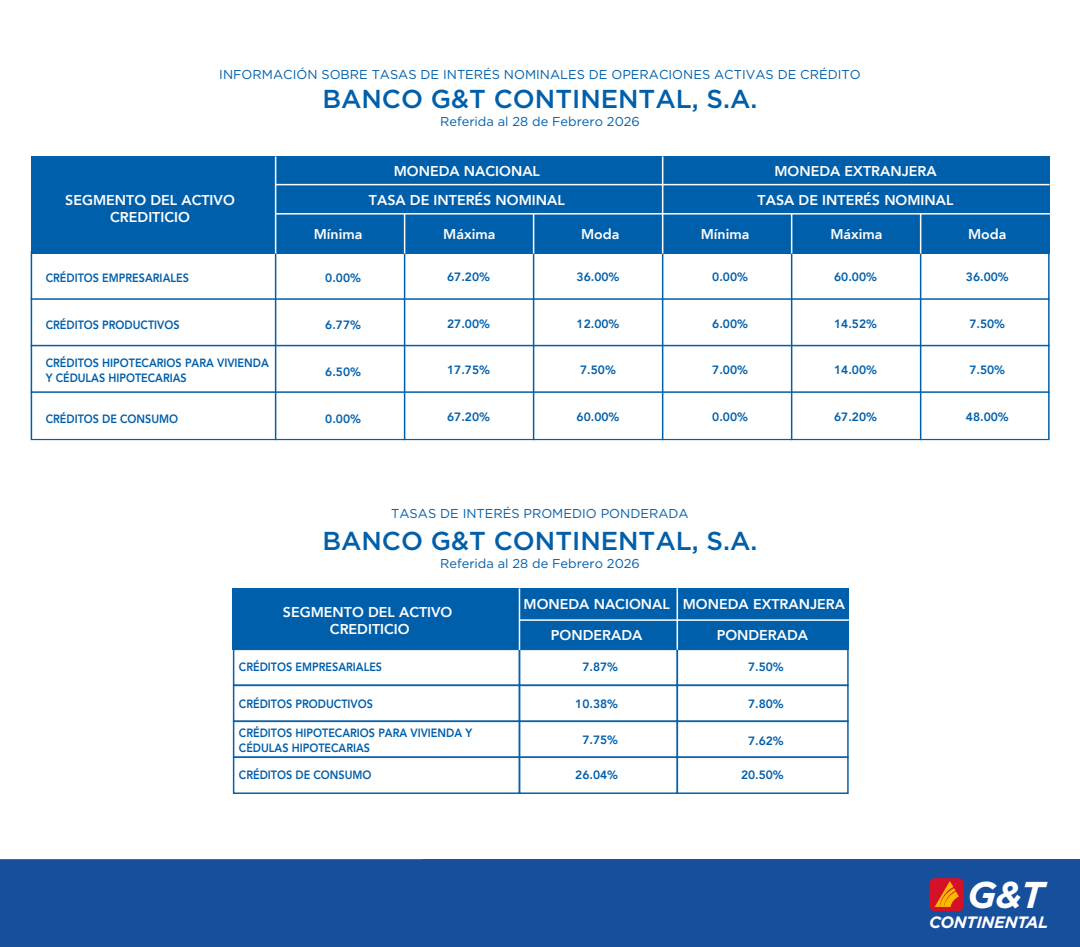
<style>
.page{position:relative;width:1080px;height:947px;background:#fff}
.page>*{position:absolute;margin:0;border:0;box-sizing:border-box;transform-origin:0 0}
.t1{font:italic 700 37.35px "Gotham";color:#fff}
.t2{font:500 25.95px "Gotham";color:#005faa}
.t3{font:italic 700 16.5px "Gotham";letter-spacing:-.02em;color:#fff}
.t4{font:800 14.25px/17.1px "Avenir";color:#fff;text-align:center}
.t5{font:12.9px "Gotham";color:#005faa}
.t6{font:800 12px/15px "Avenir";color:#005faa;scale:.9 1}
.t7{font:800 12px "Avenir";color:#005faa}
</style>
<div class="page">
<div style="left:0;top:859px;width:1080px;height:87px;background:#164f9b"></div>
<div style="left:930px;top:878px;width:33px;height:33px;background:#d61026;border-radius:5px"></div>
<svg style="left:935px;top:881px;width:24px;height:25px"></svg>
<svg style="left:31px;top:254px;width:1019px;height:186px"></svg>
<div style="left:31px;top:156px;width:1019px;height:98px;background:#005faa"></div>
<hr style="left:276px;top:213px;width:777px;height:1px;background:#fff">
<hr style="left:404px;top:213px;width:1px;height:41px;background:#fff">
<hr style="left:275px;top:156px;width:1px;height:98px;background:#fff">
<hr style="left:533px;top:213px;width:1px;height:41px;background:#fff">
<hr style="left:662px;top:156px;width:1px;height:98px;background:#fff">
<hr style="left:791px;top:213px;width:1px;height:41px;background:#fff">
<hr style="left:920px;top:213px;width:1px;height:41px;background:#fff">
<hr style="left:404px;top:254px;width:1px;height:186px;background:#005faa">
<hr style="left:275px;top:254px;width:1px;height:186px;background:#005faa">
<hr style="left:533px;top:254px;width:1px;height:186px;background:#005faa">
<hr style="left:662px;top:254px;width:1px;height:186px;background:#005faa">
<hr style="left:791px;top:254px;width:1px;height:186px;background:#005faa">
<hr style="left:920px;top:254px;width:1px;height:186px;background:#005faa">
<hr style="left:31px;top:298px;width:1019px;height:2px;background:#005faa">
<hr style="left:31px;top:391px;width:1019px;height:2px;background:#005faa">
<hr style="left:31px;top:345px;width:1019px;height:1px;background:#005faa">
<hr style="left:276px;top:184px;width:774px;height:1px;background:#fff">
<div style="left:232px;top:588px;width:617px;height:62px;background:#005faa"></div>
<div style="left:233px;top:648px;width:287px;height:38px;border:2px solid #0760aa"></div>
<div style="left:519px;top:648px;width:159px;height:38px;border:2px solid #0760aa"></div>
<div style="left:677px;top:648px;width:172px;height:38px;border:2px solid #0760aa"></div>
<div style="left:233px;top:684px;width:287px;height:38px;border:2px solid #0760aa"></div>
<div style="left:519px;top:684px;width:159px;height:38px;border:2px solid #0760aa"></div>
<div style="left:677px;top:684px;width:172px;height:38px;border:2px solid #0760aa"></div>
<div style="left:233px;top:720px;width:287px;height:38px;border:2px solid #0760aa"></div>
<div style="left:519px;top:720px;width:159px;height:38px;border:2px solid #0760aa"></div>
<div style="left:677px;top:720px;width:172px;height:38px;border:2px solid #0760aa"></div>
<div style="left:233px;top:756px;width:287px;height:38px;border:2px solid #0760aa"></div>
<div style="left:519px;top:756px;width:159px;height:38px;border:2px solid #0760aa"></div>
<div style="left:677px;top:756px;width:172px;height:38px;border:2px solid #0760aa"></div>
<hr style="left:519px;top:588px;width:1px;height:62px;background:#fff">
<hr style="left:677px;top:588px;width:1px;height:61px;background:#fff">
<hr style="left:519px;top:619px;width:330px;height:1px;background:#fff">
<p class="t5" style="left:219px;top:66px;width:643px">INFORMACIÓN SOBRE TASAS DE INTERÉS NOMINALES DE OPERACIONES ACTIVAS DE CRÉDITO</p>
<h2 class="t2" style="left:322px;top:82px;width:437px">BANCO G&amp;T CONTINENTAL, S.A.</h2>
<p class="t5" style="left:440px;top:113px;width:201px">Referida al 28 de Febrero 2026</p>
<p class="t4" style="left:65px;top:191px;width:171px">SEGMENTO DEL ACTIVO<br>CREDITICIO</p>
<p class="t6" style="left:46px;top:270px;width:161px">CRÉDITOS EMPRESARIALES</p>
<p class="t6" style="left:46px;top:317px;width:150px">CRÉDITOS PRODUCTIVOS</p>
<p class="t6" style="left:46px;top:355px;width:249px">CRÉDITOS HIPOTECARIOS PARA VIVIENDA<br>Y CÉDULAS HIPOTECARIAS</p>
<p class="t6" style="left:46px;top:411px;width:149px">CRÉDITOS DE CONSUMO</p>
<p class="t4" style="left:369px;top:157px;width:197px;line-height:28.7px">MONEDA NACIONAL<br>TASA DE INTERÉS NOMINAL</p>
<p class="t4" style="left:758px;top:157px;width:197px;line-height:28.7px">MONEDA EXTRANJERA<br>TASA DE INTERÉS NOMINAL</p>
<p class="t4" style="left:581px;top:225px;width:40px">Moda</p>
<p class="t4" style="left:968px;top:225px;width:40px">Moda</p>
<p class="t4" style="left:314px;top:225px;width:50px">Mínima</p>
<p class="t4" style="left:443px;top:225px;width:54px">Máxima</p>
<p class="t4" style="left:701px;top:225px;width:50px">Mínima</p>
<p class="t4" style="left:830px;top:225px;width:54px">Máxima</p>
<p class="t7" style="left:325px;top:269px;width:37px">0.00%</p>
<p class="t7" style="left:325px;top:315px;width:37px">6.77%</p>
<p class="t7" style="left:325px;top:362px;width:37px">6.50%</p>
<p class="t7" style="left:325px;top:409px;width:37px">0.00%</p>
<p class="t7" style="left:447px;top:267px;width:44px">67.20%</p>
<p class="t7" style="left:447px;top:314px;width:44px">27.00%</p>
<p class="t7" style="left:447px;top:361px;width:44px">17.75%</p>
<p class="t7" style="left:447px;top:407px;width:44px">67.20%</p>
<p class="t7" style="left:577px;top:267px;width:44px">36.00%</p>
<p class="t7" style="left:577px;top:314px;width:44px">12.00%</p>
<p class="t7" style="left:580px;top:361px;width:37px">7.50%</p>
<p class="t7" style="left:577px;top:407px;width:44px">60.00%</p>
<p class="t7" style="left:712px;top:267px;width:37px">0.00%</p>
<p class="t7" style="left:712px;top:314px;width:37px">6.00%</p>
<p class="t7" style="left:712px;top:361px;width:37px">7.00%</p>
<p class="t7" style="left:712px;top:407px;width:37px">0.00%</p>
<p class="t7" style="left:834px;top:267px;width:44px">60.00%</p>
<p class="t7" style="left:834px;top:314px;width:44px">14.52%</p>
<p class="t7" style="left:834px;top:361px;width:44px">14.00%</p>
<p class="t7" style="left:834px;top:407px;width:44px">67.20%</p>
<p class="t7" style="left:966px;top:267px;width:44px">36.00%</p>
<p class="t7" style="left:969px;top:314px;width:37px">7.50%</p>
<p class="t7" style="left:969px;top:361px;width:37px">7.50%</p>
<p class="t7" style="left:966px;top:407px;width:44px">48.00%</p>
<p class="t5" style="left:391px;top:505px;width:299px">TASAS DE INTERÉS PROMEDIO PONDERADA</p>
<h2 class="t2" style="left:322px;top:524px;width:437px">BANCO G&amp;T CONTINENTAL, S.A.</h2>
<p class="t5" style="left:440px;top:555px;width:201px">Referida al 28 de Febrero 2026</p>
<p class="t4" style="left:283px;top:603px;width:171px">SEGMENTO DEL ACTIVO<br>CREDITICIO</p>
<p class="t4" style="left:551px;top:589px;width:296px;line-height:30.2px;text-align:left;text-indent:-27px">MONEDA NACIONAL MONEDA EXTRANJERA<br>PONDERADA</p>
<p class="t4" style="left:717px;top:626px;width:93px">PONDERADA</p>
<p class="t6" style="left:239px;top:659px;width:161px">CRÉDITOS EMPRESARIALES</p>
<p class="t6" style="left:239px;top:696px;width:150px">CRÉDITOS PRODUCTIVOS</p>
<p class="t6" style="left:239px;top:725px;width:261px">CRÉDITOS HIPOTECARIOS PARA VIVIENDA Y<br>CÉDULAS HIPOTECARIAS</p>
<p class="t6" style="left:239px;top:767px;width:149px">CRÉDITOS DE CONSUMO</p>
<p class="t7" style="left:582px;top:657px;width:37px">7.87%</p>
<p class="t7" style="left:575px;top:694px;width:44px">10.38%</p>
<p class="t7" style="left:582px;top:730px;width:37px">7.75%</p>
<p class="t7" style="left:575px;top:765px;width:44px">26.04%</p>
<p class="t7" style="left:748px;top:657px;width:37px">7.50%</p>
<p class="t7" style="left:748px;top:694px;width:37px">7.80%</p>
<p class="t7" style="left:748px;top:731px;width:37px">7.62%</p>
<p class="t7" style="left:741px;top:765px;width:44px">20.50%</p>
<h1 class="t1" style="left:968px;top:869px;width:78px">G&amp;T</h1>
<h3 class="t3" style="left:929px;top:911px;width:121px">CONTINENTAL</h3>
</div>
